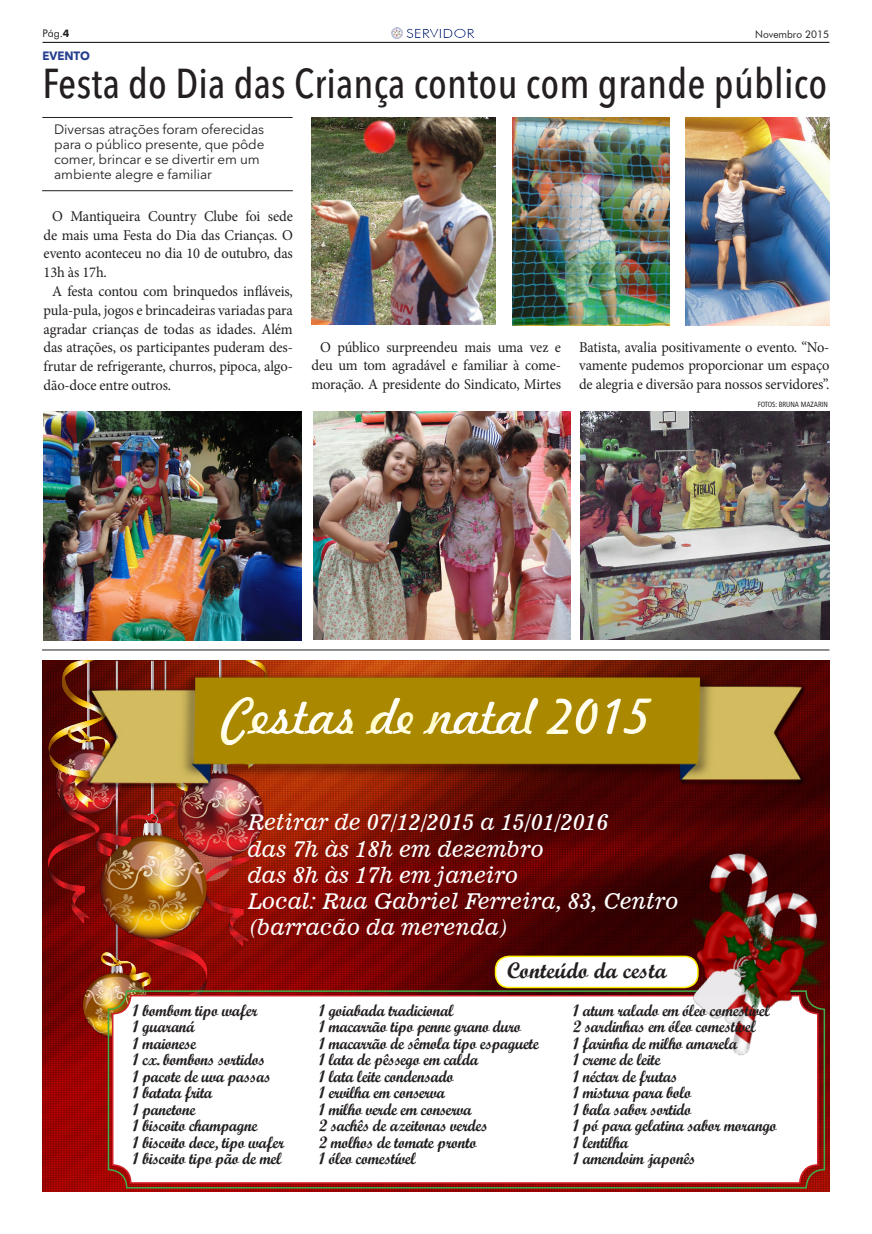
<style>
.page{position:relative;width:872px;height:1234px;background:#fff}
.page>*{position:absolute;margin:0;border:0;box-sizing:border-box;transform-origin:0 0}
.t1{font:48.45px "Freehand 521 BT Regular C";color:#fff}
.t2{font:500 condensed 41.4px "Avenir Next LT Pro";letter-spacing:.005em;color:#231f20}
.t3{font:22.5px "Script MT Bold";color:#231f20}
.t4{font:21.75px "News 701 BT Italic A";color:#fff}
.Texto{font:16.5px "Script MT Bold";letter-spacing:-.02em;color:#231f20}
.Texto-2{font:15px/18.8px "Minion Pro";letter-spacing:-.01em;color:#231f20;text-align:justify}
.t5{font:13.5px/15px "Avenir Next LT Pro";letter-spacing:-.01em;color:#231f20}
.t6{font:12.6px "Futura BT";color:#253f8e;scale:1.2 1}
.t7{font:700 12px "Avenir Next LT Pro";color:#253f8e}
.t8{font:10.5px "Futura BT";color:#231f20;scale:.96 1}
.t9{font:10.5px "Futura BT";color:#231f20}
.Crédito{font:condensed 7.5px "Frutiger";color:#231f20}
.s1{font-weight:700}
</style>
<div class="page">
<hr style="left:43px;top:42px;width:786px;height:1px;background:#000">
<div style="left:404px;top:26px;width:73px;height:15px;background:#231f20;opacity:.5"></div>
<svg style="left:391px;top:27px;width:12px;height:12px"></svg>
<hr style="left:42px;top:117px;width:251px;height:1px;background:#231f20">
<hr style="left:42px;top:190px;width:251px;height:1px;background:#231f20">
<img style="left:42px;top:660px;width:787px;height:531px">
<img style="left:49px;top:660px;width:227px;height:384px">
<div style="left:108px;top:990px;width:717px;height:198px;border:2px solid #40ae49;border-radius:18px"></div>
<div style="left:113px;top:995px;width:704px;height:187px;background:#fff;border-radius:18px"></div>
<div style="left:112px;top:994px;width:706px;height:189px;border:2px solid #d1232a;border-radius:18px"></div>
<img style="left:644px;top:843px;width:186px;height:231px">
<div style="left:495px;top:956px;width:203px;height:31px;background:#fff;border-radius:14px"></div>
<div style="left:495px;top:955px;width:203px;height:33px;border:2px solid #fff101;border-radius:14px"></div>
<img style="left:84px;top:670px;width:723px;height:119px">
<div style="left:210px;top:686px;width:462px;height:64px;background:#a80"></div>
<img style="left:311px;top:117px;width:184px;height:207px">
<img style="left:512px;top:117px;width:157px;height:208px">
<img style="left:685px;top:118px;width:144px;height:207px">
<hr style="left:42px;top:649px;width:787px;height:1px;background:#231f20">
<img style="left:44px;top:411px;width:258px;height:229px">
<img style="left:313px;top:411px;width:257px;height:228px">
<img style="left:580px;top:411px;width:249px;height:228px">
<p class="t9" style="left:43px;top:27px;width:28px">Pág.<span class="s1">4</span></p>
<p class="t6" style="left:406px;top:26px;width:59px">SERVIDOR</p>
<p class="t8" style="left:755px;top:28px;width:78px">Novembro 2015</p>
<p class="t7" style="left:43px;top:49px;width:49px">EVENTO</p>
<p class="t2" style="left:42px;top:59px;width:786px">Festa do Dia das Criança contou com grande público</p>
<p class="t5" style="left:54px;top:122px;width:212px">Diversas atrações foram oferecidas para o público presente, que pôde comer, brincar e se divertir em um ambiente alegre e familiar</p>
<p class="Texto-2" style="left:44px;top:207px;width:251px;text-indent:9px">O Mantiqueira Country Clube foi sede de mais uma Festa do Dia das Crianças. O evento aconteceu no dia 10 de outubro, das 13h às 17h.</p>
<p class="Texto-2" style="left:44px;top:282px;width:251px;text-indent:9px">A festa contou com brinquedos infláveis, pula-pula, jogos e brincadeiras variadas para agradar crianças de todas as idades. Além das atrações, os participantes puderam des&shy;frutar de refrigerante, churros, pipoca, algo&shy;dão-doce entre outros.</p>
<p class="Texto-2" style="left:311px;top:337px;width:251px;text-align:center">O público surpreendeu mais uma vez e deu um tom agradável e familiar à come&shy;moração. A presidente do Sindicato, Mirtes</p>
<p class="Texto-2" style="left:579px;top:337px;width:252px">Batista, avalia positivamente o evento. “No&shy;vamente pudemos proporcionar um espaço de alegria e diversão para nossos servidores”.</p>
<p class="Crédito" style="left:757px;top:399px;width:72px">FOTOS: BRUNA MAZARIN</p>
<h1 class="t1" style="left:223px;top:683px;width:429px">Cestas de natal 2015</h1>
<p class="t4" style="left:248px;top:809px;width:362px">Retirar de 07/12/2015 a 15/01/2016</p>
<p class="t4" style="left:248px;top:835px;width:298px">das 7h às 18h em dezembro</p>
<p class="t4" style="left:248px;top:861px;width:272px">das 8h às 17h em janeiro</p>
<p class="t4" style="left:248px;top:887px;width:432px">Local: Rua Gabriel Ferreira, 83, Centro</p>
<p class="t4" style="left:248px;top:913px;width:263px">(barracão da merenda)</p>
<p class="Texto" style="left:133px;top:999px;width:126px">1 bombom tipo wafer</p>
<p class="Texto" style="left:133px;top:1016px;width:63px">1 guaraná</p>
<p class="Texto" style="left:133px;top:1032px;width:65px">1 maionese</p>
<p class="Texto" style="left:133px;top:1049px;width:134px">1 cx. bombons sortidos</p>
<p class="Texto" style="left:133px;top:1065px;width:139px">1 pacote de uva passas</p>
<p class="Texto" style="left:133px;top:1082px;width:81px">1 batata frita</p>
<p class="Texto" style="left:133px;top:1098px;width:64px">1 panetone</p>
<p class="Texto" style="left:133px;top:1115px;width:126px">1 biscoito champagne</p>
<p class="Texto" style="left:133px;top:1131px;width:153px">1 biscoito doce, tipo wafer</p>
<p class="Texto" style="left:133px;top:1148px;width:150px">1 biscoito tipo pão de mel</p>
<p class="t3" style="left:507px;top:956px;width:161px">Conteúdo da cesta</p>
<p class="Texto" style="left:319px;top:999px;width:136px">1 goiabada tradicional</p>
<p class="Texto" style="left:319px;top:1016px;width:204px">1 macarrão tipo penne grano duro</p>
<p class="Texto" style="left:319px;top:1032px;width:221px">1 macarrão de sêmola tipo espaguete</p>
<p class="Texto" style="left:319px;top:1049px;width:161px">1 lata de pêssego em calda</p>
<p class="Texto" style="left:319px;top:1065px;width:136px">1 lata leite condensado</p>
<p class="Texto" style="left:319px;top:1082px;width:127px">1 ervilha em conserva</p>
<p class="Texto" style="left:319px;top:1098px;width:154px">1 milho verde em conserva</p>
<p class="Texto" style="left:319px;top:1115px;width:170px">2 sachês de azeitonas verdes</p>
<p class="Texto" style="left:319px;top:1131px;width:159px">2 molhos de tomate pronto</p>
<p class="Texto" style="left:319px;top:1148px;width:98px">1 óleo comestível</p>
<p class="Texto" style="left:573px;top:999px;width:198px">1 atum ralado em óleo comestível</p>
<p class="Texto" style="left:573px;top:1016px;width:184px">2 sardinhas em óleo comestível</p>
<p class="Texto" style="left:573px;top:1032px;width:166px">1 farinha de milho amarela</p>
<p class="Texto" style="left:573px;top:1049px;width:89px">1 creme de leite</p>
<p class="Texto" style="left:573px;top:1065px;width:106px">1 néctar de frutas</p>
<p class="Texto" style="left:573px;top:1082px;width:120px">1 mistura para bolo</p>
<p class="Texto" style="left:573px;top:1098px;width:120px">1 bala sabor sortido</p>
<p class="Texto" style="left:573px;top:1115px;width:205px">1 pó para gelatina sabor morango</p>
<p class="Texto" style="left:573px;top:1131px;width:57px">1 lentilha</p>
<p class="Texto" style="left:573px;top:1148px;width:124px">1 amendoim japonês</p>
</div>
